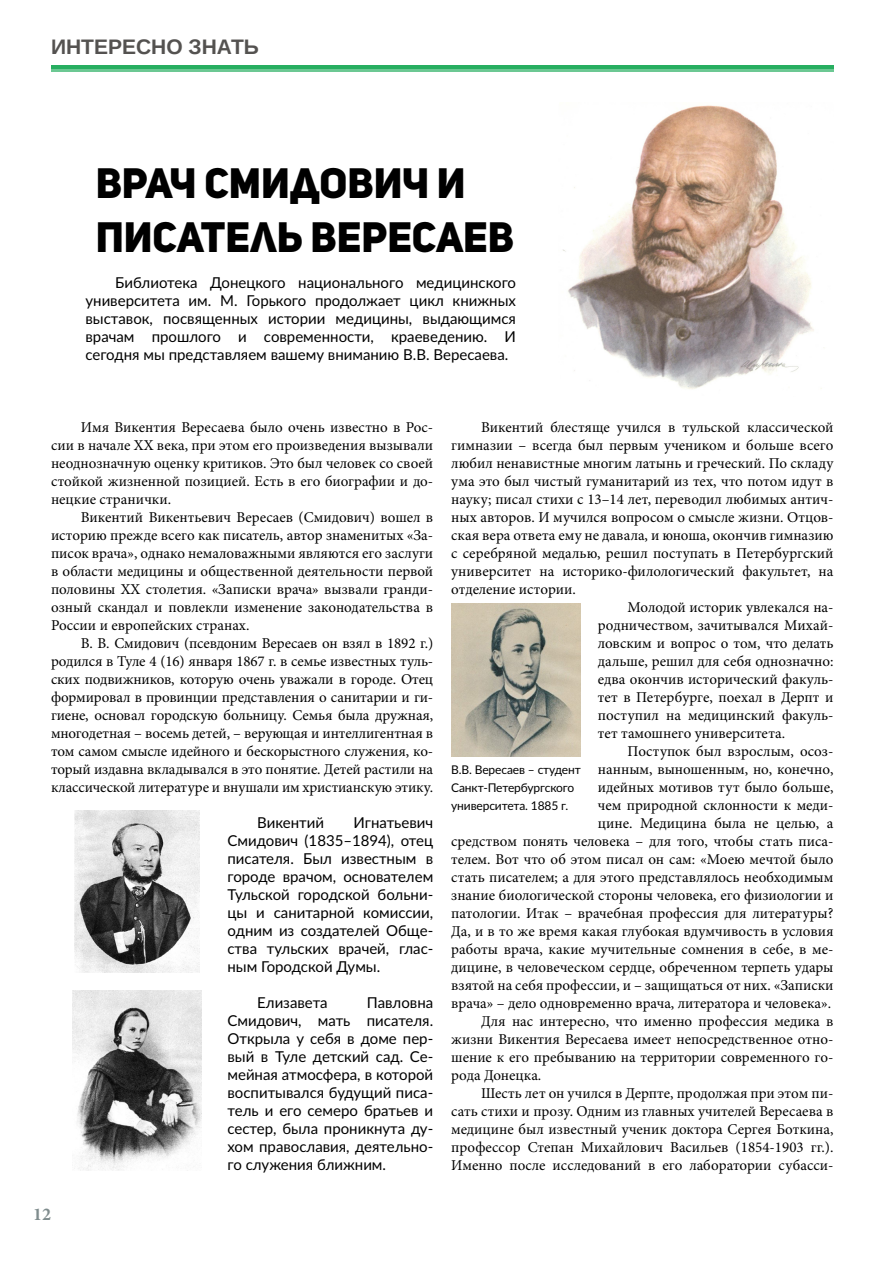
<style>
.page{position:relative;width:893px;height:1263px;background:#fff}
.page>*{position:absolute;margin:0;border:0;box-sizing:border-box;transform-origin:0 0}
.t1{font:42px/54px "Uni Sans Heavy CAPS";color:#000}
.t2{font:700 21px "Arimo";color:#545250}
.t3{font:700 18px "Minion Pro";color:#7f8c8d}
.t4{font:15px/18px "Minion Pro";color:#000;text-align:justify}
.t5{font:15px/18px "Lato";color:#000;text-align:justify}
.t6{font:12px/18px "Lato";letter-spacing:-.01em;color:#000}
</style>
<div class="page">
<img style="left:563px;top:105px;width:259px;height:284px">
<div style="left:51px;top:65px;width:782px;height:5px;background:#27ae60"></div>
<hr style="left:51px;top:70px;width:782px;height:2px;background:#6cc893">
<img style="left:75px;top:810px;width:125px;height:162px">
<img style="left:451px;top:603px;width:130px;height:153px">
<img style="left:73px;top:990px;width:129px;height:180px">
<h2 class="t2" style="left:51px;top:32px;width:209px">ИНТЕРЕСНО ЗНАТЬ</h2>
<h1 class="t1" style="left:96px;top:155px;width:420px">Врач Смидович и писатель Вересаев</h1>
<p class="t5" style="left:86px;top:273px;width:432px;text-indent:30px">Библиотека Донецкого национального медицинского университета им. М. Горького продолжает цикл книжных выставок, посвященных истории медицины, выдающимся врачам прошлого и современности, краеведению. И сегодня мы представляем вашему вниманию В.В. Вересаева.</p>
<p class="t4" style="left:51px;top:418px;width:384px;text-indent:30px">Имя Викентия Вересаева было очень известно в Рос&shy;сии в начале ХХ века, при этом его произведения вызывали неоднозначную оценку критиков. Это был человек со своей стойкой жизненной позицией. Есть в его биографии и до&shy;нецкие странички.</p>
<p class="t4" style="left:51px;top:508px;width:384px;text-indent:30px">Викентий Викентьевич Вересаев (Смидович) вошел в историю прежде всего как писатель, автор знаменитых «За&shy;писок врача», однако немаловажными являются его заслуги в области медицины и общественной деятельности первой половины ХХ столетия. «Записки врача» вызвали гранди&shy;озный скандал и повлекли изменение законодательства в России и европейских странах.</p>
<p class="t4" style="left:51px;top:634px;width:384px;text-indent:30px">В. В. Смидович (псевдоним Вересаев он взял в 1892 г.) родился в Туле 4 (16) января 1867 г. в семье известных туль&shy;ских подвижников, которую очень уважали в городе. Отец формировал в провинции представления о санитарии и ги&shy;гиене, основал городскую больницу. Семья была дружная, многодетная – восемь детей, – верующая и интеллигентная в том самом смысле идейного и бескорыстного служения, ко&shy;торый издавна вкладывался в это понятие. Детей растили на классической литературе и внушали им христианскую этику.</p>
<p class="t5" style="left:257px;top:813px;width:68px">Викентий</p>
<p class="t5" style="left:227px;top:813px;width:207px;text-indent:126px">Игнатьевич Смидович (1835–1894), отец писателя. Был известным в городе врачом, основателем Тульской городской больни&shy;цы и санитарной комиссии, одним из создателей Обще&shy;ства тульских врачей, глас&shy;ным Городской Думы.</p>
<p class="t5" style="left:257px;top:993px;width:72px">Елизавета</p>
<p class="t5" style="left:227px;top:993px;width:207px;text-indent:139px">Павловна Смидович, мать писателя.<br>Открыла у себя в доме пер&shy;вый в Туле детский сад. Се&shy;мейная атмосфера, в которой воспитывался будущий писа&shy;тель и его семеро братьев и сестер, была проникнута ду&shy;хом православия, деятельно&shy;го служения ближним.</p>
<p class="t3" style="left:33px;top:1202px;width:19px">12</p>
<p class="t4" style="left:481px;top:418px;width:354px">Викентий блестяще учился в тульской классической</p>
<p class="t4" style="left:451px;top:436px;width:384px">гимназии – всегда был первым учеником и больше всего</p>
<p class="t4" style="left:451px;top:454px;width:384px">любил ненавистные многим латынь и греческий. По складу</p>
<p class="t4" style="left:451px;top:472px;width:384px">ума это был чистый гуманитарий из тех, что потом идут в</p>
<p class="t4" style="left:451px;top:490px;width:384px">науку; писал стихи с 13–14 лет, переводил любимых антич-</p>
<p class="t4" style="left:451px;top:508px;width:384px">ных авторов. И мучился вопросом о смысле жизни. Отцов-</p>
<p class="t4" style="left:451px;top:526px;width:384px">ская вера ответа ему не давала, и юноша, окончив гимназию</p>
<p class="t4" style="left:451px;top:544px;width:384px">с серебряной медалью, решил поступать в Петербургский</p>
<p class="t4" style="left:451px;top:562px;width:384px">университет на историко-филологический факультет, на</p>
<p class="t4" style="left:451px;top:580px;width:126px">отделение истории.</p>
<p class="t4" style="left:628px;top:598px;width:207px">Молодой историк увлекался на-</p>
<p class="t4" style="left:598px;top:616px;width:237px">родничеством, зачитывался Михай-</p>
<p class="t4" style="left:598px;top:634px;width:237px">ловским и вопрос о том, что делать</p>
<p class="t4" style="left:598px;top:652px;width:237px">дальше, решил для себя однозначно:</p>
<p class="t4" style="left:598px;top:670px;width:237px">едва окончив исторический факуль-</p>
<p class="t4" style="left:598px;top:688px;width:237px">тет в Петербурге, поехал в Дерпт и</p>
<p class="t4" style="left:598px;top:706px;width:237px">поступил на медицинский факуль-</p>
<p class="t4" style="left:598px;top:724px;width:189px">тет тамошнего университета.</p>
<p class="t4" style="left:628px;top:742px;width:207px">Поступок был взрослым, осоз-</p>
<p class="t4" style="left:598px;top:760px;width:237px">нанным, выношенным, но, конечно,</p>
<p class="t4" style="left:598px;top:778px;width:237px">идейных мотивов тут было больше,</p>
<p class="t4" style="left:598px;top:796px;width:237px">чем природной склонности к меди-</p>
<p class="t4" style="left:598px;top:814px;width:237px">цине. Медицина была не целью, а</p>
<p class="t4" style="left:451px;top:832px;width:384px">средством понять человека – для того, чтобы стать писа-</p>
<p class="t4" style="left:451px;top:850px;width:384px">телем. Вот что об этом писал он сам: «Моею мечтой было</p>
<p class="t4" style="left:451px;top:868px;width:384px">стать писателем; а для этого представлялось необходимым</p>
<p class="t4" style="left:451px;top:886px;width:384px">знание биологической стороны человека, его физиологии и</p>
<p class="t4" style="left:451px;top:904px;width:384px">патологии. Итак – врачебная профессия для литературы?</p>
<p class="t4" style="left:451px;top:922px;width:384px">Да, и в то же время какая глубокая вдумчивость в условия</p>
<p class="t4" style="left:451px;top:940px;width:384px">работы врача, какие мучительные сомнения в себе, в ме-</p>
<p class="t4" style="left:451px;top:958px;width:384px">дицине, в человеческом сердце, обреченном терпеть удары</p>
<p class="t4" style="left:451px;top:976px;width:384px">взятой на себя профессии, и – защищаться от них. «Записки</p>
<p class="t4" style="left:451px;top:994px;width:381px">врача» – дело одновременно врача, литератора и человека».</p>
<p class="t4" style="left:481px;top:1012px;width:354px">Для нас интересно, что именно профессия медика в</p>
<p class="t4" style="left:451px;top:1030px;width:384px">жизни Викентия Вересаева имеет непосредственное отно-</p>
<p class="t4" style="left:451px;top:1048px;width:384px">шение к его пребыванию на территории современного го-</p>
<p class="t4" style="left:451px;top:1066px;width:92px">рода Донецка.</p>
<p class="t4" style="left:481px;top:1084px;width:354px">Шесть лет он учился в Дерпте, продолжая при этом пи-</p>
<p class="t4" style="left:451px;top:1102px;width:384px">сать стихи и прозу. Одним из главных учителей Вересаева в</p>
<p class="t4" style="left:451px;top:1120px;width:384px">медицине был известный ученик доктора Сергея Боткина,</p>
<p class="t4" style="left:451px;top:1138px;width:384px">профессор Степан Михайлович Васильев (1854-1903 гг.).</p>
<p class="t4" style="left:451px;top:1156px;width:384px">Именно после исследований в его лаборатории субасси-</p>
<p class="t6" style="left:451px;top:760px;width:131px">В.В. Вересаев – студент<br>Санкт-Петербургского университета. 1885 г.</p>
</div>
